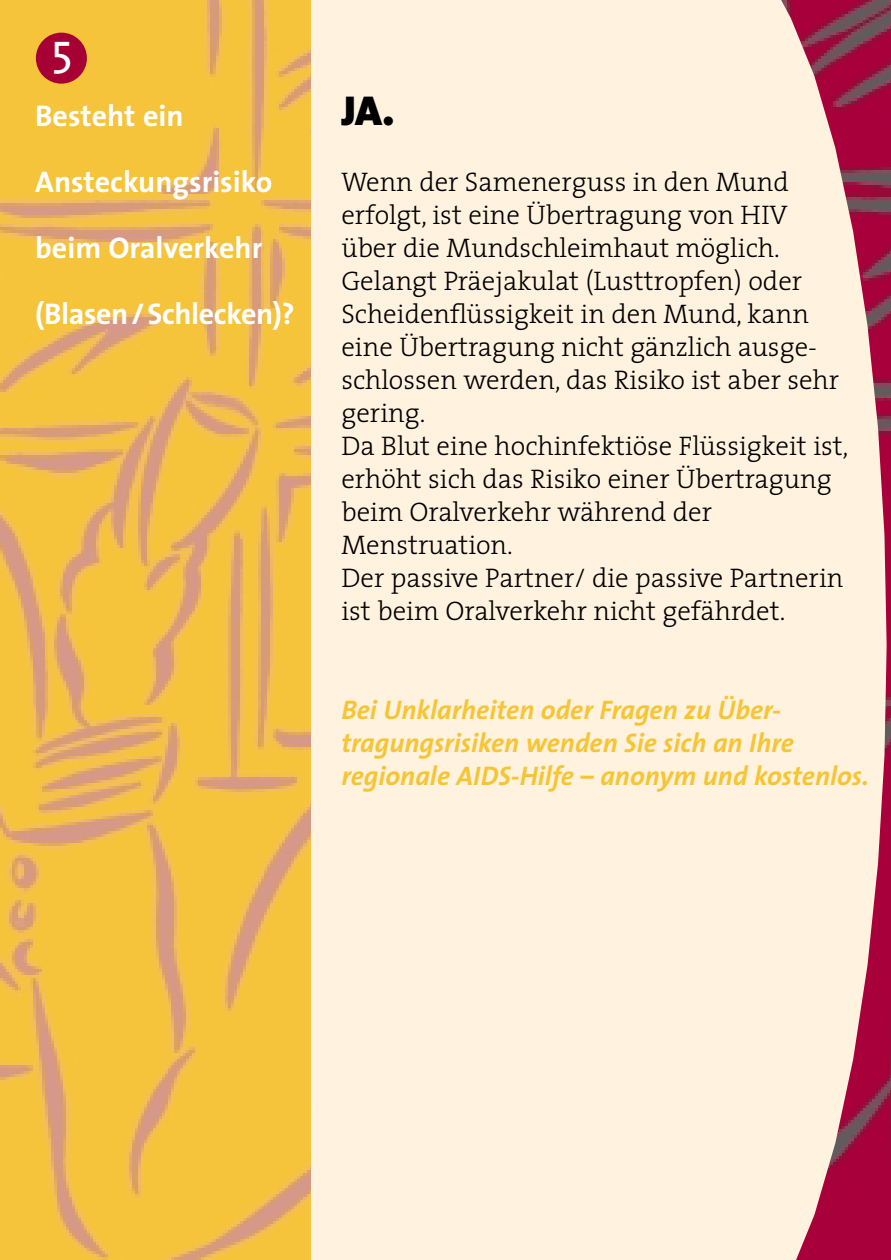
<style>
.page{position:relative;width:891px;height:1260px;background:#fff}
.page>*{position:absolute;margin:0;border:0;box-sizing:border-box;transform-origin:0 0}
.t1{font:45px "The Serif";color:#fff}
.t2{font:900 42px "The Sans";color:#000}
.t3{font:700 30px "The Sans";color:#fff}
.t4{font:300 27px/33px "The Serif";color:#000}
.t5{font:italic 700 27px/33px "The Sans";color:#f6c535}
</style>
<div class="page">
<img style="left:0;top:0;width:312px;height:1260px">
<div style="left:312px;top:0;width:289px;height:1260px;background:#fff3df"></div>
<img style="left:887px;top:0;width:4px;height:1260px">
<svg style="left:601px;top:0;width:286px;height:1260px;background:#f5dccf"></svg>
<div style="left:36px;top:33px;width:51px;height:51px;background:#a70035;border-radius:50%"></div>
<h1 class="t1" style="left:51px;top:34px;width:23px">5</h1>
<p class="t3" style="left:35px;top:104px;width:150px">Besteht ein</p>
<p class="t3" style="left:35px;top:170px;width:239px">Ansteckungsrisiko</p>
<p class="t3" style="left:35px;top:236px;width:229px">beim Oralverkehr</p>
<p class="t3" style="left:35px;top:302px;width:261px">(Blasen/Schlecken)?</p>
<h2 class="t2" style="left:341px;top:95px;width:55px">JA.</h2>
<p class="t4" style="left:341px;top:168px;width:509px">Wenn der Samenerguss in den Mund erfolgt, ist eine Übertragung von HIV über die Mundschleimhaut möglich.<br>Gelangt Präejakulat (Lusttropfen) oder Scheidenflüssigkeit in den Mund, kann eine Übertragung nicht gänzlich ausge&shy;schlossen werden, das Risiko ist aber sehr gering.<br>Da Blut eine hochinfektiöse Flüssigkeit ist, erhöht sich das Risiko einer Übertragung beim Oralverkehr während der Menstruation.<br>Der passive Partner/ die passive Partnerin ist beim Oralverkehr nicht gefährdet.</p>
<p class="t5" style="left:341px;top:696px;width:529px">Bei Unklarheiten oder Fragen zu Über&shy;tragungsrisiken wenden Sie sich an Ihre regionale AIDS-Hilfe – anonym und kostenlos.</p>
</div>
